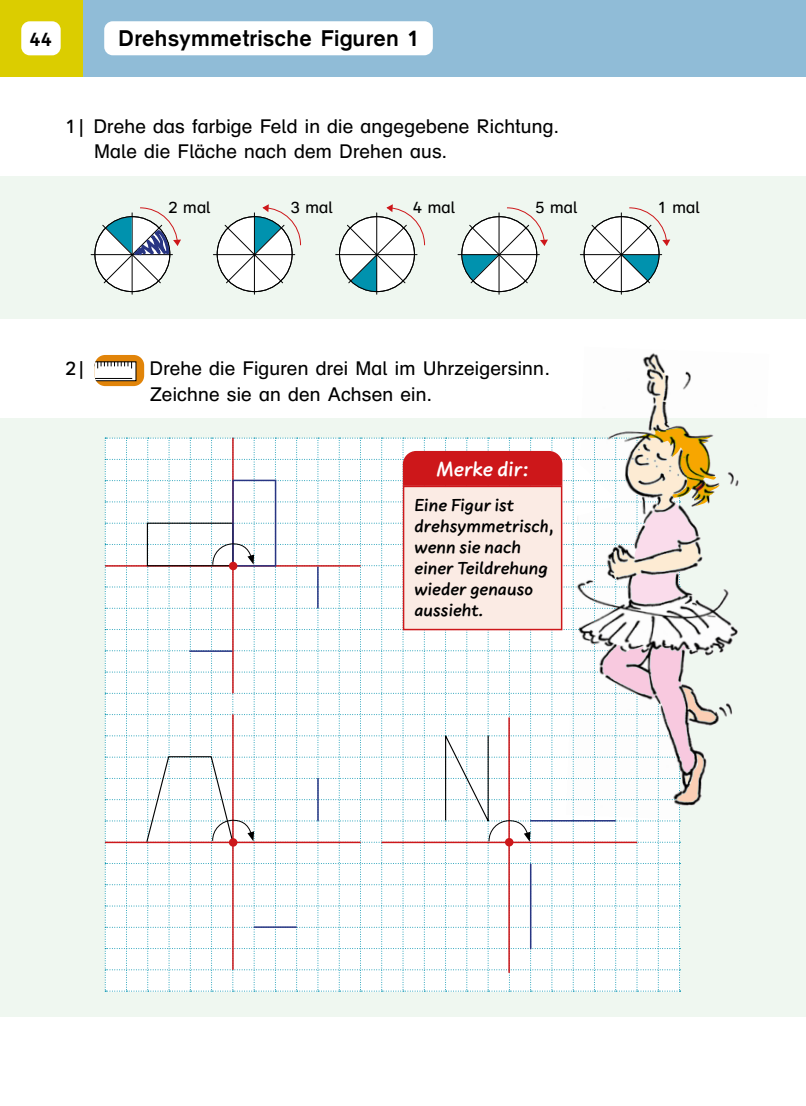
<style>
.page{position:relative;width:806px;height:1106px;background:#fff}
.page>*{position:absolute;margin:0;border:0;box-sizing:border-box;transform-origin:0 0}
.t1{font:700 22.5px "bs Druckschrift Gru 1";color:#000}
.t2{font:700 21px "bs Jannis Hand 1";color:#fff}
.t3{font:19.5px/25.5px "bs Druckschrift Gru 1";color:#000}
.t4{font:700 19.5px "bs Druckschrift Gru 1";color:#000}
.t5{font:700 18px/21px "bs Jannis Hand 1";color:#000}
.t6{font:16.5px "Druckschrift BH";color:#000}
</style>
<div class="page">
<div style="left:0;top:0;width:806px;height:77px;background:#90bcd7"></div>
<div style="left:0;top:0;width:82px;height:77px;background:#dbcd00"></div>
<div style="left:21px;top:21px;width:40px;height:34px;background:#fff;border-radius:9px"></div>
<div style="left:0;top:176px;width:806px;height:143px;background:#eff7f0"></div>
<div style="left:0;top:418px;width:806px;height:598px;background:#eff7f0"></div>
<div style="left:104px;top:21px;width:329px;height:34px;background:#fff;border-radius:9px"></div>
<div style="left:95px;top:355px;width:49px;height:31px;background:#e18409;border-radius:11px"></div>
<div style="left:95px;top:217px;width:75px;height:74px;background:#fff;border-radius:50%"></div>
<svg style="left:217px;top:217px;width:75px;height:74px"></svg>
<svg style="left:339px;top:217px;width:75px;height:74px"></svg>
<div style="left:462px;top:217px;width:74px;height:74px;background:#fff;border-radius:50%"></div>
<svg style="left:584px;top:217px;width:75px;height:74px"></svg>
<hr style="left:132px;top:213px;width:1px;height:81px;background:#000">
<hr style="left:498px;top:213px;width:1px;height:81px;background:#000">
<hr style="left:621px;top:213px;width:1px;height:81px;background:#000">
<hr style="left:91px;top:254px;width:81px;height:1px;background:#000">
<hr style="left:213px;top:254px;width:82px;height:1px;background:#000">
<hr style="left:336px;top:254px;width:81px;height:1px;background:#000">
<svg style="left:224px;top:204px;width:77px;height:80px"></svg>
<hr style="left:254px;top:213px;width:1px;height:81px;background:#000">
<hr style="left:376px;top:213px;width:1px;height:81px;background:#000">
<svg style="left:346px;top:204px;width:79px;height:88px"></svg>
<svg style="left:462px;top:207px;width:86px;height:77px"></svg>
<hr style="left:458px;top:254px;width:81px;height:1px;background:#000">
<svg style="left:591px;top:207px;width:79px;height:77px"></svg>
<hr style="left:580px;top:254px;width:81px;height:1px;background:#000">
<svg style="left:102px;top:207px;width:79px;height:77px"></svg>
<svg style="left:95px;top:356px;width:586px;height:635px"></svg>
<img style="left:566px;top:353px;width:173px;height:469px">
<p class="t4" style="left:30px;top:27px;width:24px">44</p>
<p class="t1" style="left:118px;top:25px;width:304px">Drehsymmetrische Figuren 1</p>
<p class="t3" style="left:94px;top:113px;width:467px;text-indent:-29px">1| Drehe das farbige Feld in die angegebene Richtung.<br>Male die Fläche nach dem Drehen aus.</p>
<p class="t6" style="left:169px;top:198px;width:44px">2 mal</p>
<p class="t6" style="left:291px;top:198px;width:44px">3 mal</p>
<p class="t6" style="left:413px;top:198px;width:44px">4 mal</p>
<p class="t6" style="left:535px;top:198px;width:44px">5 mal</p>
<p class="t6" style="left:658px;top:198px;width:44px">1 mal</p>
<p class="t3" style="left:65px;top:356px;width:20px">2|</p>
<p class="t3" style="left:149px;top:356px;width:402px">Drehe die Figuren drei Mal im Uhrzeigersinn.<br>Zeichne sie an den Achsen ein.</p>
<p class="t2" style="left:436px;top:456px;width:94px">Merke dir:</p>
<p class="t5" style="left:414px;top:495px;width:141px">Eine Figur ist drehsymmetrisch, wenn sie nach einer Teildrehung wieder genauso aussieht.</p>
</div>
